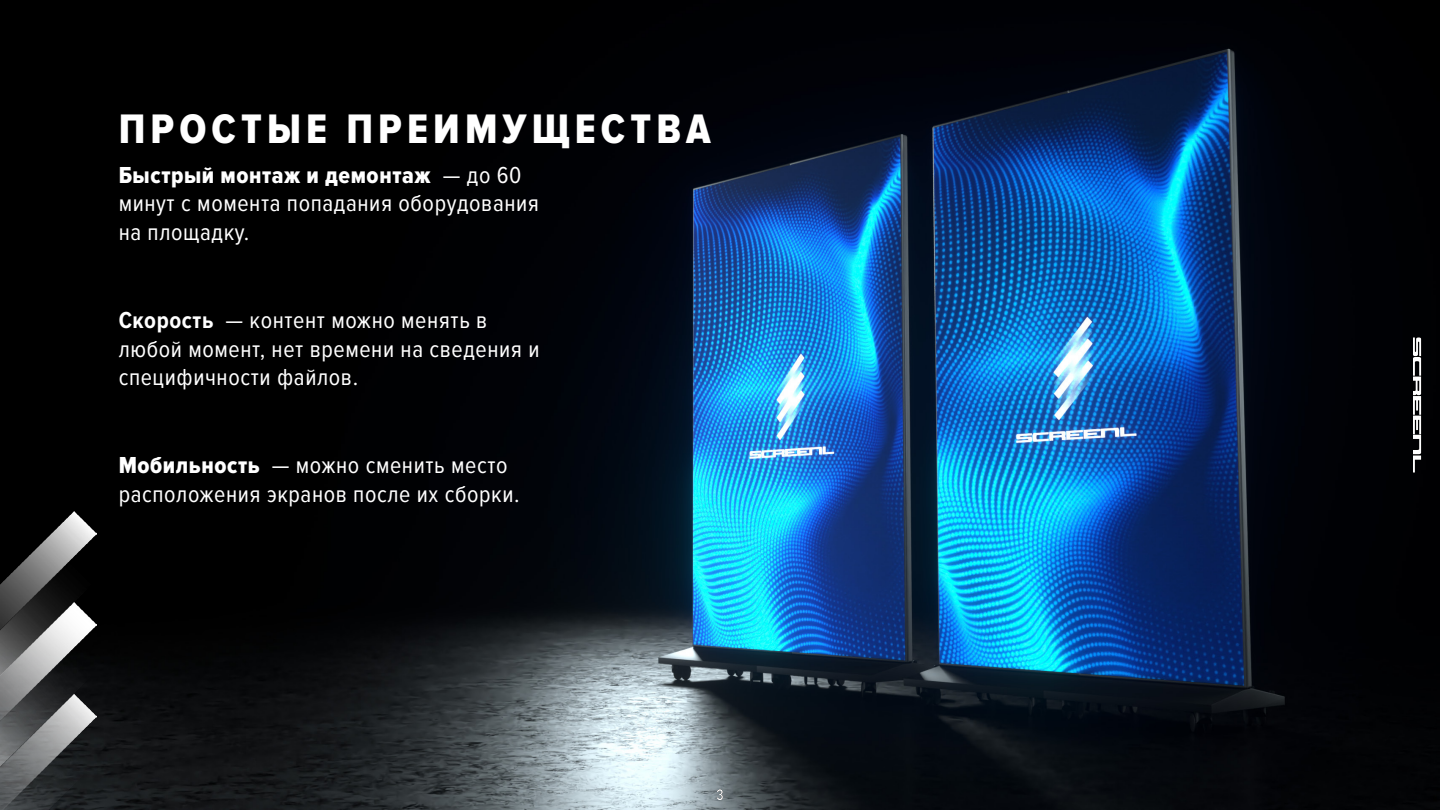
<style>
.page{position:relative;width:1440px;height:810px;background:#fff}
.page>*{position:absolute;margin:0;border:0;box-sizing:border-box;transform-origin:0 0}
.t1{font:42.75px "Proxima Nova Cond Extrabld";letter-spacing:.12em;color:#fff}
.t2{font:24px/28.8px "Proxima Nova Cond";letter-spacing:.025em;color:#fff}
.t3{font:24px "Proxima Nova Cond Extrabld";letter-spacing:.025em;color:#fff}
.t4{font:15px "Bahnschrift";color:#fff}
.s1{font-family:"Proxima Nova Cond"}
.s2{font-weight:700}
.s3{font-family:"Proxima Nova Cond Extrabld"}
</style>
<div class="page">
<img style="left:0;top:0;width:1440px;height:810px">
<img style="left:0;top:512px;width:97px;height:298px">
<h1 class="t1" style="left:119px;top:105px;width:594px">ПРОСТЫЕ ПРЕИМУЩЕСТВА</h1>
<p class="t3" style="left:119px;top:161px;width:404px">Быстрый монтаж и демонтаж <span class="s1">— до 60</span></p>
<p class="t2" style="left:119px;top:190px;width:422px">минут с момента попадания оборудования на площадку.</p>
<p class="t2" style="left:119px;top:306px;width:422px"><span class="s2">Скорость</span> — контент можно менять в любой момент, нет времени на сведения и специфичности файлов.</p>
<p class="t2" style="left:119px;top:451px;width:402px"><span class="s3">Мобильность</span> — можно сменить место расположения экранов после их сборки.</p>
<p class="t4" style="left:716px;top:783px;width:9px">3</p>
</div>
